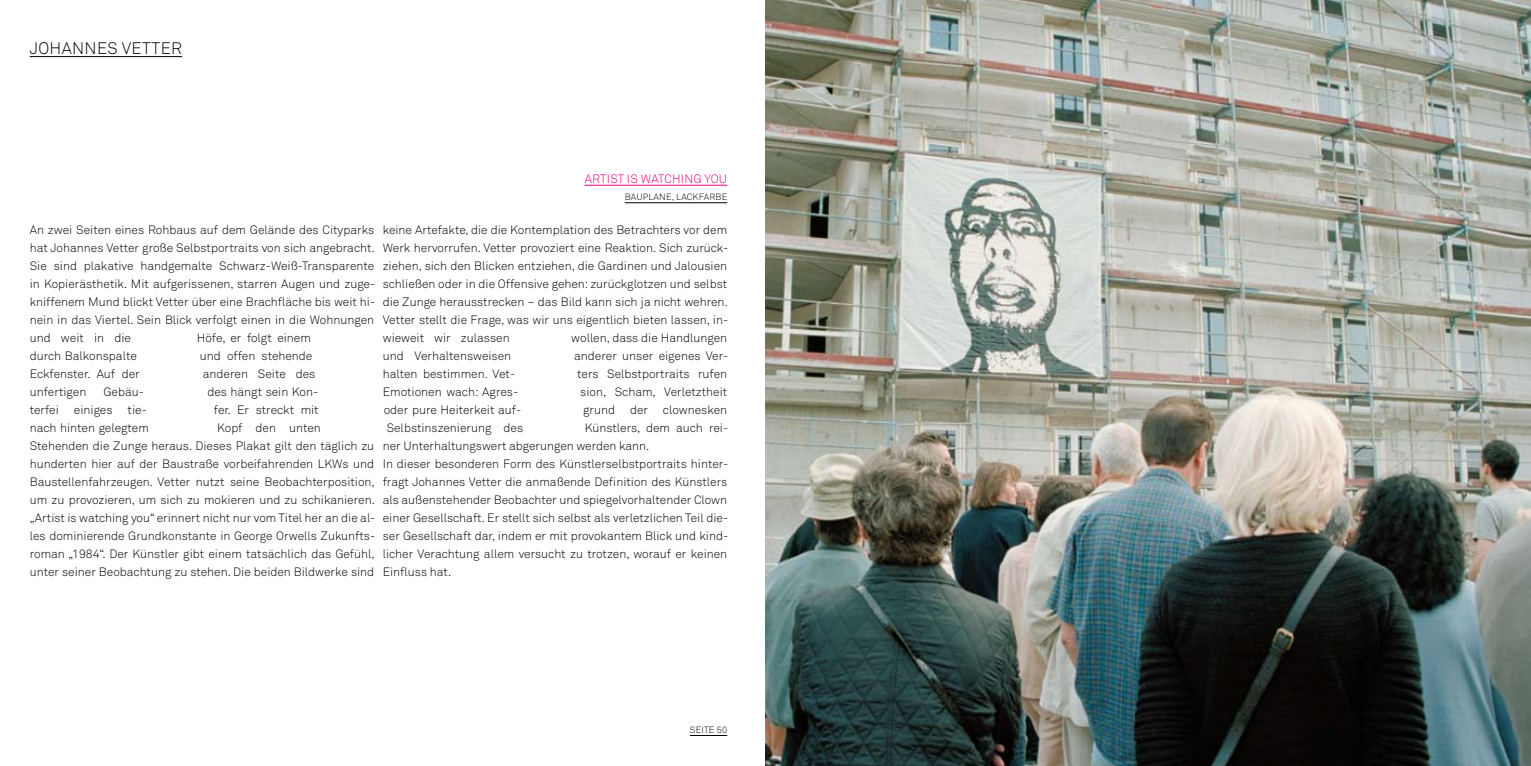
<style>
.page{position:relative;width:1531px;height:766px;background:#fff}
.page>*{position:absolute;margin:0;border:0;box-sizing:border-box;transform-origin:0 0}
.t1{font:300 16.5px "Akkurat";letter-spacing:.02em;color:#000}
.t2{font:300 12px/18px "Akkurat";color:#000;text-align:justify}
.t3{font:300 12px "Akkurat";letter-spacing:.02em;color:#e2007a}
.t4{font:300 9px "Akkurat";letter-spacing:.02em;color:#000}
</style>
<div class="page">
<hr style="left:585px;top:185px;width:142px;height:1px;background:#e2007a">
<hr style="left:625px;top:202px;width:102px;height:1px;background:#000">
<hr style="left:30px;top:56px;width:152px;height:1px;background:#000">
<hr style="left:690px;top:735px;width:37px;height:1px;background:#000">
<img style="left:765px;top:0;width:766px;height:765px">
<h1 class="t1" style="left:30px;top:38px;width:154px">Johannes Vetter</h1>
<p class="t3" style="left:585px;top:171px;width:144px">Artist is watching you</p>
<p class="t4" style="left:625px;top:192px;width:104px">Bauplane, Lackfarbe</p>
<p class="t2" style="left:30px;top:221px;width:347px">An zwei Seiten eines Rohbaus auf dem Gelände des Cityparks hat Johannes Vetter große Selbstportraits von sich angebracht.<br>Sie sind plakative handgemalte Schwarz-Weiß-Transparente in Kopierästhetik. M it aufgerissenen, starren Augen und zuge&shy;kniffenem M und blickt Vetter über eine Brachfläche bis weit hi&shy;nein in das Viertel. Sein Blick verfolgt einen in die Wohnungen und weit in die</p>
<p class="t2" style="left:197px;top:329px;width:116px">Höfe, er folgt einem</p>
<p class="t2" style="left:30px;top:347px;width:109px">durch Balkonspalte</p>
<p class="t2" style="left:200px;top:347px;width:114px">und offen stehende</p>
<p class="t2" style="left:30px;top:365px;width:112px">Eckfenster. Auf der</p>
<p class="t2" style="left:203px;top:365px;width:114px">anderen Seite des</p>
<p class="t2" style="left:30px;top:383px;width:58px">unfertigen</p>
<p class="t2" style="left:103px;top:383px;width:42px">Gebäu-</p>
<p class="t2" style="left:207px;top:383px;width:112px">des hängt sein Kon-</p>
<p class="t2" style="left:30px;top:401px;width:31px">terfei</p>
<p class="t2" style="left:74px;top:401px;width:40px">einiges</p>
<p class="t2" style="left:128px;top:401px;width:21px">tie-</p>
<p class="t2" style="left:214px;top:401px;width:106px">fer. E r streckt mit</p>
<p class="t2" style="left:30px;top:419px;width:121px">nach hinten gelegtem</p>
<p class="t2" style="left:30px;top:419px;width:347px;text-align:left;text-indent:187px">Kopf den unten Stehenden die Zunge heraus. Dieses Plakat gilt den täglich zu hunderten hier auf der Baustraße vorbeifahrenden LKWs und Baustellenfahrzeugen. Vetter nutzt seine Beobachterposition, um zu provozieren, um sich zu mokieren und zu schikanieren. „Artist is watching you“ erinnert nicht nur vom Titel her an die al&shy;les dominierende Grundkonstante in George Orwells Zukunfts&shy;roman „1984“. Der Künstler gibt einem tatsächlich das Gefühl, unter seiner Beobachtung zu stehen. Die beiden Bildwerke sind</p>
<p class="t2" style="left:383px;top:221px;width:347px">keine Artefakte, die die Kontemplation des Betrachters vor dem Werk hervorrufen. Vetter provoziert eine Reaktion. Sich zurück&shy;ziehen, sich den Blicken entziehen, die Gardinen und Jalousien schließen oder in die Offensive gehen: zurückglotzen und selbst die Zunge herausstrecken – das Bild kann sich ja nicht wehren.<br>Vetter stellt die Frage, was wir uns eigentlich bieten lassen, in&shy;wieweit wir zulassen</p>
<p class="t2" style="left:571px;top:329px;width:157px">wollen, dass die Handlungen</p>
<p class="t2" style="left:383px;top:347px;width:130px">und Verhaltensweisen</p>
<p class="t2" style="left:574px;top:347px;width:155px">anderer unser eigenes Ver-</p>
<p class="t2" style="left:383px;top:365px;width:134px">halten bestimmen. Vet-</p>
<p class="t2" style="left:577px;top:365px;width:151px">ters Selbstportraits rufen</p>
<p class="t2" style="left:383px;top:383px;width:137px">Emotionen wach: Agres-</p>
<p class="t2" style="left:580px;top:383px;width:148px">sion, Scham, Verletztheit</p>
<p class="t2" style="left:384px;top:401px;width:139px">oder pure H eiterkeit auf-</p>
<p class="t2" style="left:583px;top:401px;width:145px">grund der clownesken</p>
<p class="t2" style="left:387px;top:419px;width:138px">Selbstinszenierung des</p>
<p class="t2" style="left:383px;top:419px;width:347px;text-align:left;text-indent:202px">Künstlers, dem auch rei&shy;ner U nterhaltungswert abgerungen werden kann.<br>I n dieser besonderen Form des Künstlerselbstportraits hinter&shy;fragt Johannes Vetter die anmaßende Definition des Künstlers als außenstehender Beobachter und spiegelvorhaltender Clown einer Gesellschaft. Er stellt sich selbst als verletzlichen Teil die&shy;ser Gesellschaft dar, indem er mit provokantem Blick und kind&shy;licher Verachtung allem versucht zu trotzen, worauf er keinen Einfluss hat.</p>
<p class="t4" style="left:690px;top:724px;width:39px">Seite 50</p>
</div>
